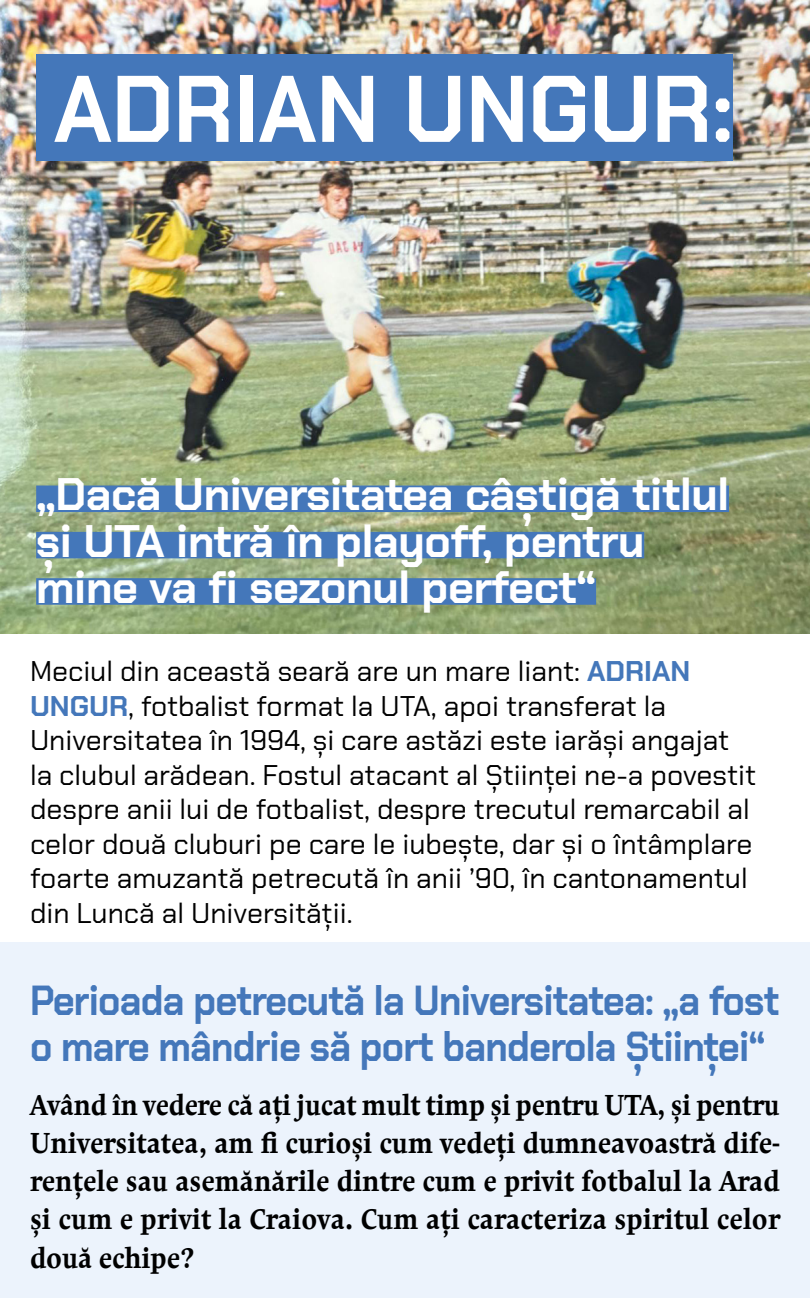
<style>
.page{position:relative;width:810px;height:1298px;background:#ecf3fc}
.page>*{position:absolute;margin:0;border:0;box-sizing:border-box;transform-origin:0 0}
.titlu{font:700 94.28px "Chakra Petch";color:#fff;scale:.95 1}
.titlu-2{font:700 45.6px/46.3px "Chakra Petch";letter-spacing:-.01em;color:#fff}
.titluinter{font:700 42px/46.5px "Chakra Petch";letter-spacing:-.02em;color:#4477ba;scale:.9 1}
.t1{font:28.5px/34.5px "Chakra Petch";color:#000}
.interviu_intrebare{font:700 28.5px/38.2px "Comenia Serif Pro Ro CE";letter-spacing:.01em;color:#000;text-align:justify;scale:.89 1}
.s1{font-weight:700;color:#4477ba}
</style>
<div class="page">
<div style="left:0;top:634px;width:810px;height:307px;background:#fff"></div>
<img style="left:0;top:0;width:810px;height:634px">
<div style="left:36px;top:54px;width:697px;height:107px;background:#4477ba"></div>
<div style="left:36px;top:485px;width:693px;height:27px;background:#4477ba"></div>
<div style="left:36px;top:532px;width:608px;height:26px;background:#4477ba"></div>
<div style="left:36px;top:578px;width:560px;height:27px;background:#4477ba"></div>
<p class="titlu" style="left:54px;top:54px;width:716px">ADRIAN UNGUR:</p>
<p class="titlu-2" style="left:36px;top:471px;width:695px">„Dacă Universitatea câştigă titlul şi UTA intră în playoff, pentru mine va fi sezonul perfect“</p>
<p class="t1" style="left:30px;top:654px;width:728px">Meciul din această seară are un mare liant: <span class="s1">ADRIAN UNGUR</span>, fotbalist format la UTA, apoi transferat la Universitatea în 1994, şi care astăzi este iarăşi angajat la clubul arădean. Fostul atacant al Ştiinţei ne‑a povestit despre anii lui de fotbalist, despre trecutul remarcabil al celor două cluburi pe care le iubeşte, dar şi o întâmplare foarte amuzantă petrecută în anii ’90, în cantonamentul din Luncă al Universităţii.</p>
<p class="titluinter" style="left:30px;top:977px;width:834px">Perioada petrecută la Universitatea: „a fost o mare mândrie să port banderola Ştiinţei“</p>
<p class="interviu_intrebare" style="left:30px;top:1085px;width:845px">Având în vedere că aţi jucat mult timp şi pentru UTA, şi pentru Universitatea, am fi curioşi cum vedeţi dumneavoastră dife&shy;renţele sau asemănările dintre cum e privit fotbalul la Arad şi cum e privit la Craiova. Cum aţi caracteriza spiritul celor două echipe?</p>
</div>
